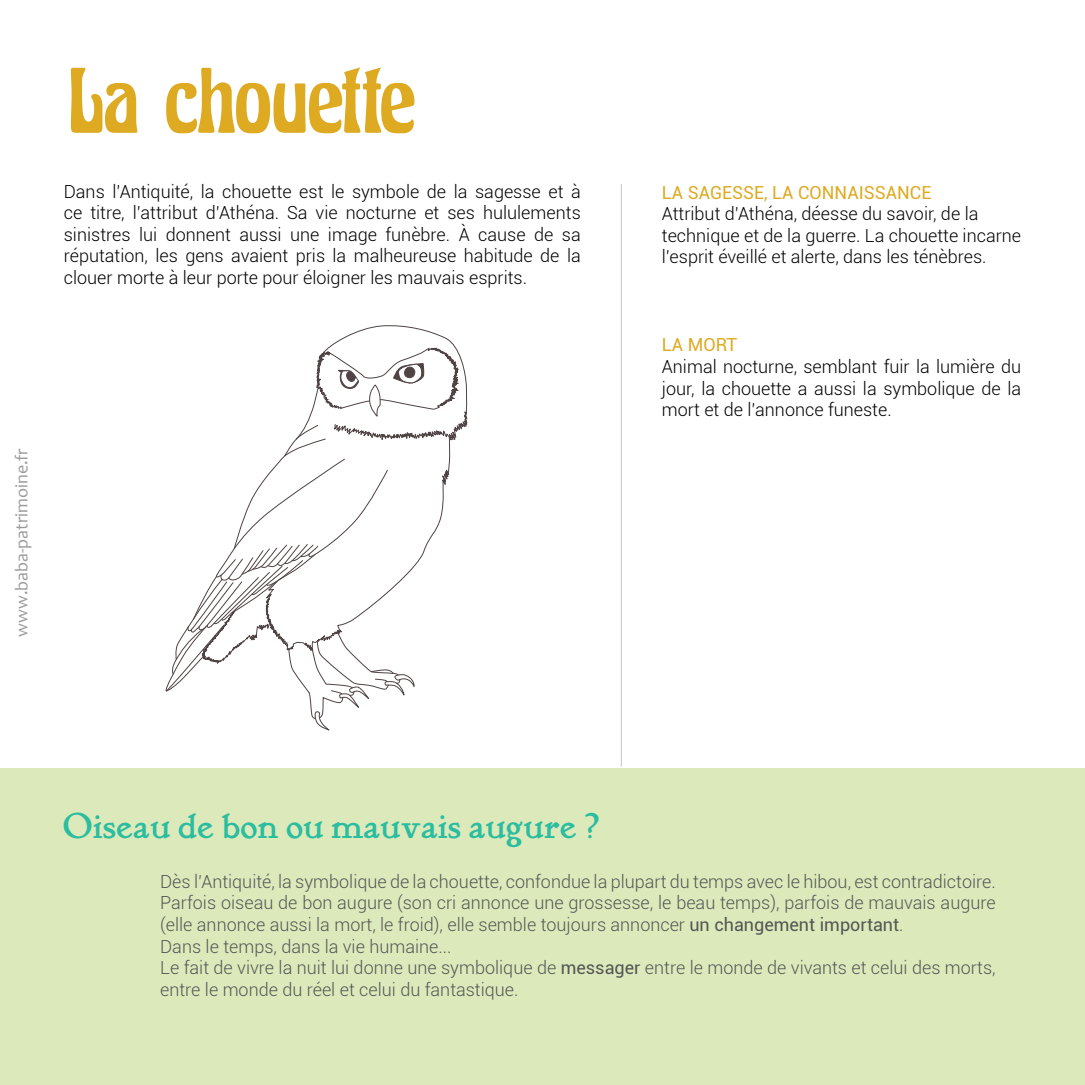
<style>
.page{position:relative;width:1085px;height:1085px;background:#fff}
.page>*{position:absolute;margin:0;border:0;box-sizing:border-box;transform-origin:0 0}
.t1{font:500 81px "Excalibur Nouveau";letter-spacing:-.065em;color:#da2}
.t2{font:36px "Kelmscott Roman";color:#2abd9f}
.t3{font:300 18px/21.6px "Roboto";color:#000;text-align:justify}
.t4{font:300 18px/21.6px "Roboto";color:#565655}
.t5{font:18px "Roboto";color:#da2}
.t6{font:18px "Candara";color:#9c9c9d}
.s1{font-weight:400}
</style>
<div class="page">
<div style="left:0;top:768px;width:1084px;height:316px;background:#dce9bb"></div>
<hr style="left:621px;top:184px;width:1px;height:582px;background:#c5c6c6">
<svg style="left:166px;top:325px;width:301px;height:405px"></svg>
<p class="t6" style="left:10px;top:636px;width:190px;rotate:-90deg">www.baba-patrimoine.fr</p>
<h1 class="t1" style="left:64px;top:49px;width:352px">La chouette</h1>
<p class="t3" style="left:64px;top:180px;width:518px">Dans l’Antiquité, la chouette est le symbole de la sagesse et à ce titre, l’attribut d’Athéna. Sa vie nocturne et ses hululements sinistres lui donnent aussi une image funèbre. À cause de sa réputation, les gens avaient pris la malheureuse habitude de la clouer morte à leur porte pour éloigner les mauvais esprits.</p>
<p class="t5" style="left:661px;top:179px;width:271px">LA SAGESSE, LA CONNAISSANCE</p>
<p class="t3" style="left:661px;top:202px;width:361px;text-align:left">Attribut d’Athéna, déesse du savoir, de la technique et de la guerre. La chouette incarne l’esprit éveillé et alerte, dans les ténèbres.</p>
<p class="t5" style="left:661px;top:332px;width:77px">LA MORT</p>
<p class="t3" style="left:661px;top:355px;width:361px">Animal nocturne, semblant fuir la lumière du jour, la chouette a aussi la symbolique de la mort et de l’annonce funeste.</p>
<h2 class="t2" style="left:64px;top:805px;width:537px">Oiseau de bon ou mauvais augure ?</h2>
<p class="t4" style="left:160px;top:869px;width:836px">Dès l’Antiquité, la symbolique de la chouette, confondue la plupart du temps avec le hibou, est contradictoire.<br>Parfois oiseau de bon augure (son cri annonce une grossesse, le beau temps), parfois de mauvais augure (elle annonce aussi la mort, le froid), elle semble toujours annoncer <span class="s1">un changement important</span>.<br>Dans le temps, dans la vie humaine...<br>Le fait de vivre la nuit lui donne une symbolique de <span class="s1">messager</span> entre le monde de vivants et celui des morts, entre le monde du réel et celui du fantastique.</p>
</div>
